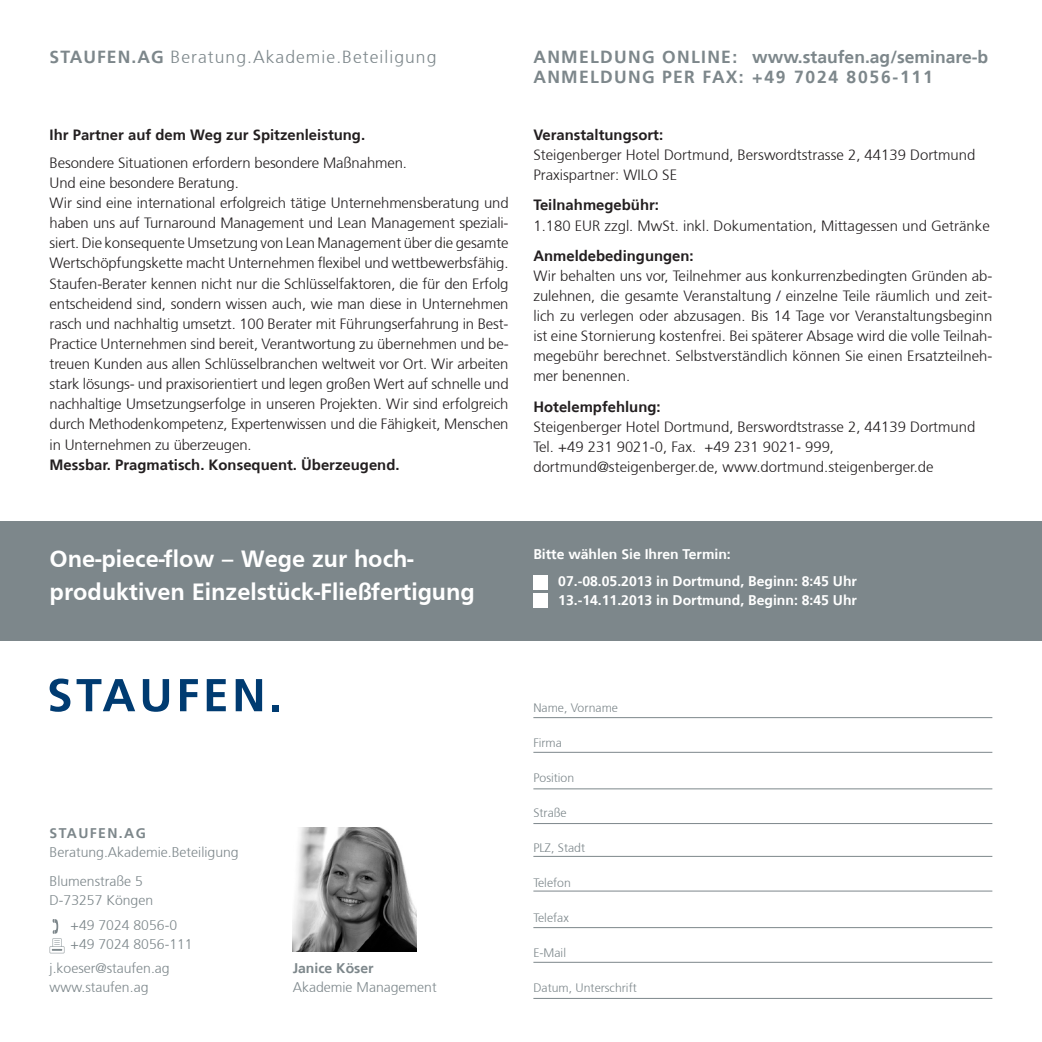
<style>
.page{position:relative;width:1042px;height:1042px;background:#fff}
.page>*{position:absolute;margin:0;border:0;box-sizing:border-box;transform-origin:0 0}
.t1{font:700 24.5px/32.9px "Frutiger";color:#fff}
.t2{font:700 17.5px/20.1px "Frutiger 65";letter-spacing:.075em;color:#7d878b}
.t3{font:300 17.5px "Frutiger 45";letter-spacing:.06em;color:#7d878b}
.t4{font:700 17.5px "Frutiger 65";letter-spacing:.1em;color:#7d878b}
.t5{font:300 14.88px/20.1px "Frutiger 45";letter-spacing:-.01em;color:#231f20}
.t6{font:700 14.88px "Frutiger 65";color:#231f20}
.t7{font:300 14px/24.2px "Frutiger 45";color:#7d878b}
.t8{font:700 14px/26.6px "Frutiger 65";color:#fff}
.t9{font:700 14px "Frutiger 65";color:#7d878b}
.t10{font:700 14px "Frutiger 65";letter-spacing:.1em;color:#7d878b}
.t11{font:300 12.25px "Frutiger 45";color:#7d878b}
.s1{font-family:"Frutiger 65";font-weight:700}
</style>
<div class="page">
<svg style="left:50px;top:678px;width:20px;height:34px"></svg>
<svg style="left:77px;top:679px;width:58px;height:32px"></svg>
<svg style="left:143px;top:679px;width:26px;height:33px"></svg>
<svg style="left:180px;top:679px;width:18px;height:32px"></svg>
<svg style="left:207px;top:679px;width:19px;height:32px"></svg>
<svg style="left:236px;top:679px;width:26px;height:32px"></svg>
<div style="left:272px;top:705px;width:7px;height:6px;background:#003b71"></div>
<svg style="left:50px;top:919px;width:14px;height:34px"></svg>
<div style="left:0;top:521px;width:1042px;height:119px;background:#7d878b"></div>
<img style="left:293px;top:827px;width:124px;height:124px">
<hr style="left:533px;top:717px;width:459px;height:1px;background:#7d878b">
<hr style="left:533px;top:752px;width:459px;height:1px;background:#7d878b">
<hr style="left:533px;top:788px;width:459px;height:1px;background:#7d878b">
<hr style="left:533px;top:823px;width:459px;height:1px;background:#7d878b">
<hr style="left:533px;top:856px;width:459px;height:1px;background:#7d878b">
<hr style="left:533px;top:891px;width:459px;height:1px;background:#7d878b">
<hr style="left:533px;top:927px;width:459px;height:1px;background:#7d878b">
<hr style="left:533px;top:962px;width:459px;height:1px;background:#7d878b">
<hr style="left:533px;top:998px;width:459px;height:1px;background:#7d878b">
<div style="left:533px;top:575px;width:15px;height:15px;background:#fff"></div>
<div style="left:533px;top:593px;width:15px;height:15px;background:#fff"></div>
<p class="t3" style="left:50px;top:47px;width:388px"><span class="s1">STAUFEN.AG</span> Beratung.Akademie.Beteiligung</p>
<p class="t6" style="left:50px;top:126px;width:317px">Ihr Partner auf dem Weg zur Spitzenleistung.</p>
<p class="t5" style="left:50px;top:153px;width:460px">Besondere Situationen erfordern besondere Maßnahmen.<br>Und eine besondere Beratung.<br>Wir sind eine international erfolgreich tätige Unternehmensberatung und haben uns auf Turnaround Management und Lean Management speziali&shy;siert. Die konsequente Umsetzung von Lean Management über die gesamte Wertschöpfungskette macht Unternehmen flexibel und wettbewerbsfähig.<br>Staufen-Berater kennen nicht nur die Schlüsselfaktoren, die für den Erfolg entscheidend sind, sondern wissen auch, wie man diese in Unternehmen rasch und nachhaltig umsetzt. 100 Berater mit Führungserfahrung in Best-Practice Unternehmen sind bereit, Verantwortung zu übernehmen und be&shy;treuen Kunden aus allen Schlüsselbranchen weltweit vor Ort. Wir arbeiten stark lösungs- und praxisorientiert und legen großen Wert auf schnelle und nachhaltige Umsetzungserfolge in unseren Projekten. Wir sind erfolgreich durch Methodenkompetenz, Expertenwissen und die Fähigkeit, Menschen in Unternehmen zu überzeugen.</p>
<p class="t6" style="left:50px;top:456px;width:351px">Messbar. Pragmatisch. Konsequent. Überzeugend.</p>
<p class="t2" style="left:533px;top:47px;width:456px">ANMELDUNG ONLINE: www.staufen.ag/seminare-b<br>ANMELDUNG per</p>
<p class="t4" style="left:702px;top:67px;width:232px">FAX: +49 7024 8056-111</p>
<p class="t6" style="left:533px;top:126px;width:131px">Veranstaltungsort:</p>
<p class="t5" style="left:533px;top:145px;width:443px">Steigenberger Hotel Dortmund, Berswordtstrasse 2, 44139 Dortmund<br>Praxispartner: WILO SE</p>
<p class="t6" style="left:533px;top:197px;width:127px">Teilnahmegebühr:</p>
<p class="t5" style="left:533px;top:216px;width:458px">1.180 EUR zzgl. MwSt. inkl. Dokumentation, M ittagessen und Getränke</p>
<p class="t6" style="left:533px;top:247px;width:162px">Anmeldebedingungen:</p>
<p class="t5" style="left:533px;top:266px;width:460px;text-align:justify">Wir behalten uns vor, Teilnehmer aus konkurrenzbedingten Gründen ab&shy;zulehnen, die gesamte Veranstaltung / einzelne Teile räumlich und zeit&shy;lich zu verlegen oder abzusagen. Bis 14 Tage vor Veranstaltungsbeginn ist eine Stornierung kostenfrei. Bei späterer Absage wird die volle Teilnah&shy;megebühr berechnet. Selbstverständlich können Sie einen Ersatzteilneh&shy;mer benennen.</p>
<p class="t6" style="left:533px;top:398px;width:129px">Hotelempfehlung:</p>
<p class="t5" style="left:533px;top:417px;width:443px">Steigenberger Hotel Dortmund, Berswordtstrasse 2, 44139 Dortmund<br>Tel. +49 231 9021-0, Fax. +49 231 9021- 999, dortmund@steigenberger.de, www.dortmund.steigenberger.de</p>
<h1 class="t1" style="left:50px;top:542px;width:427px">One-piece-flow – Wege zur hoch&shy;produktiven Einzelstück-Fließfertigung</h1>
<p class="t8" style="left:558px;top:541px;width:300px;text-indent:-25px">Bitte wählen Sie Ihren Termin:<br>07.-08.05.2013 in Dortmund, Beginn: 8:45 Uhr</p>
<p class="t8" style="left:558px;top:587px;width:300px">13.-14.11.2013 in Dortmund, Beginn: 8:45 Uhr</p>
<p class="t10" style="left:50px;top:824px;width:98px">STAUFEN.AG</p>
<p class="t7" style="left:50px;top:838px;width:191px;line-height:29.2px">Beratung.Akademie.Beteiligung<br>Blumenstraße 5</p>
<p class="t7" style="left:71px;top:889px;width:108px;text-indent:-21px">D-73257 Köngen +49 7024 8056-0</p>
<p class="t7" style="left:50px;top:932px;width:145px;text-indent:21px">+49 7024 8056-111 j.koeser@staufen.ag</p>
<p class="t7" style="left:50px;top:975px;width:100px">www.staufen.ag</p>
<p class="t9" style="left:293px;top:960px;width:82px">Janice Köser</p>
<p class="t7" style="left:293px;top:975px;width:145px">Akademie Management</p>
<p class="t11" style="left:533px;top:701px;width:86px">Name, Vorname</p>
<p class="t11" style="left:533px;top:736px;width:30px">Firma</p>
<p class="t11" style="left:533px;top:771px;width:42px">Position</p>
<p class="t11" style="left:533px;top:806px;width:35px">Straße</p>
<p class="t11" style="left:533px;top:841px;width:53px">PLZ, Stadt</p>
<p class="t11" style="left:533px;top:876px;width:39px">Telefon</p>
<p class="t11" style="left:533px;top:911px;width:37px">Telefax</p>
<p class="t11" style="left:533px;top:946px;width:34px">E-Mail</p>
<p class="t11" style="left:533px;top:981px;width:105px">Datum, Unterschrift</p>
</div>
